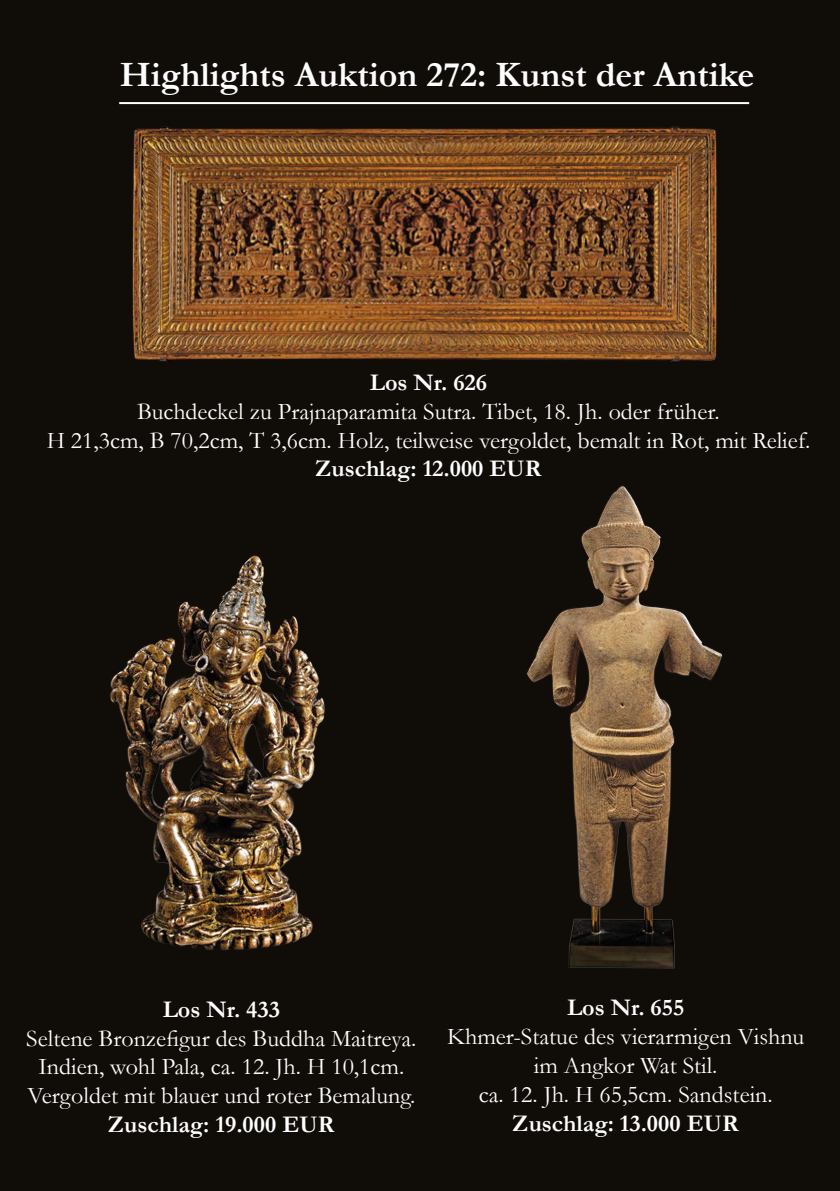
<style>
.page{position:relative;width:840px;height:1191px;background:#fff}
.page>*{position:absolute;margin:0;border:0;box-sizing:border-box;transform-origin:0 0}
.t1{font:700 36px "Garamond";color:#fff}
.t2{font:24px "Garamond";color:#fff}
.t3{font:700 24px "Garamond";color:#fff}
</style>
<div class="page">
<hr style="left:839px;top:0;width:1px;height:1190px;background:#100c08">
<hr style="left:0;top:1190px;width:839px;height:1px;background:#100c08">
<div style="left:0;top:0;width:839px;height:1190px;background:#100c08"></div>
<hr style="left:119px;top:102px;width:629px;height:2px;background:#fff">
<img style="left:132px;top:126px;width:585px;height:236px">
<img style="left:110px;top:555px;width:215px;height:395px">
<img style="left:526px;top:485px;width:197px;height:484px">
<p class="t1" style="left:120px;top:50px;width:635px">Highlights Auktion 272: Kunst der Antike</p>
<p class="t3" style="left:369px;top:366px;width:119px">Los Nr. 626</p>
<p class="t2" style="left:137px;top:395px;width:584px">Buchdeckel zu Prajnaparamita Sutra. Tibet, 18. Jh. oder früher.</p>
<p class="t2" style="left:47px;top:424px;width:764px">H 21,3cm, B 70,2cm, T 3,6cm. Holz, teilweise vergoldet, bemalt in Rot, mit Relief.</p>
<p class="t3" style="left:315px;top:452px;width:227px">Zuschlag: 12.000 EUR</p>
<p class="t3" style="left:163px;top:992px;width:119px">Los Nr. 433</p>
<p class="t2" style="left:26px;top:1021px;width:391px">Seltene Bronzefigur des Buddha Maitreya.</p>
<p class="t2" style="left:38px;top:1050px;width:367px">Indien, wohl Pala, ca. 12. Jh. H 10,1cm.</p>
<p class="t2" style="left:27px;top:1079px;width:389px">Vergoldet mit blauer und roter Bemalung.</p>
<p class="t3" style="left:108px;top:1108px;width:227px">Zuschlag: 19.000 EUR</p>
<p class="t3" style="left:566px;top:991px;width:119px">Los Nr. 655</p>
<p class="t2" style="left:447px;top:1020px;width:358px">Khmer-Statue des vierarmigen Vishnu</p>
<p class="t2" style="left:533px;top:1049px;width:185px">im Angkor Wat Stil.</p>
<p class="t2" style="left:478px;top:1078px;width:295px">ca. 12. Jh. H 65,5cm. Sandstein.</p>
<p class="t3" style="left:512px;top:1106px;width:227px">Zuschlag: 13.000 EUR</p>
</div>
